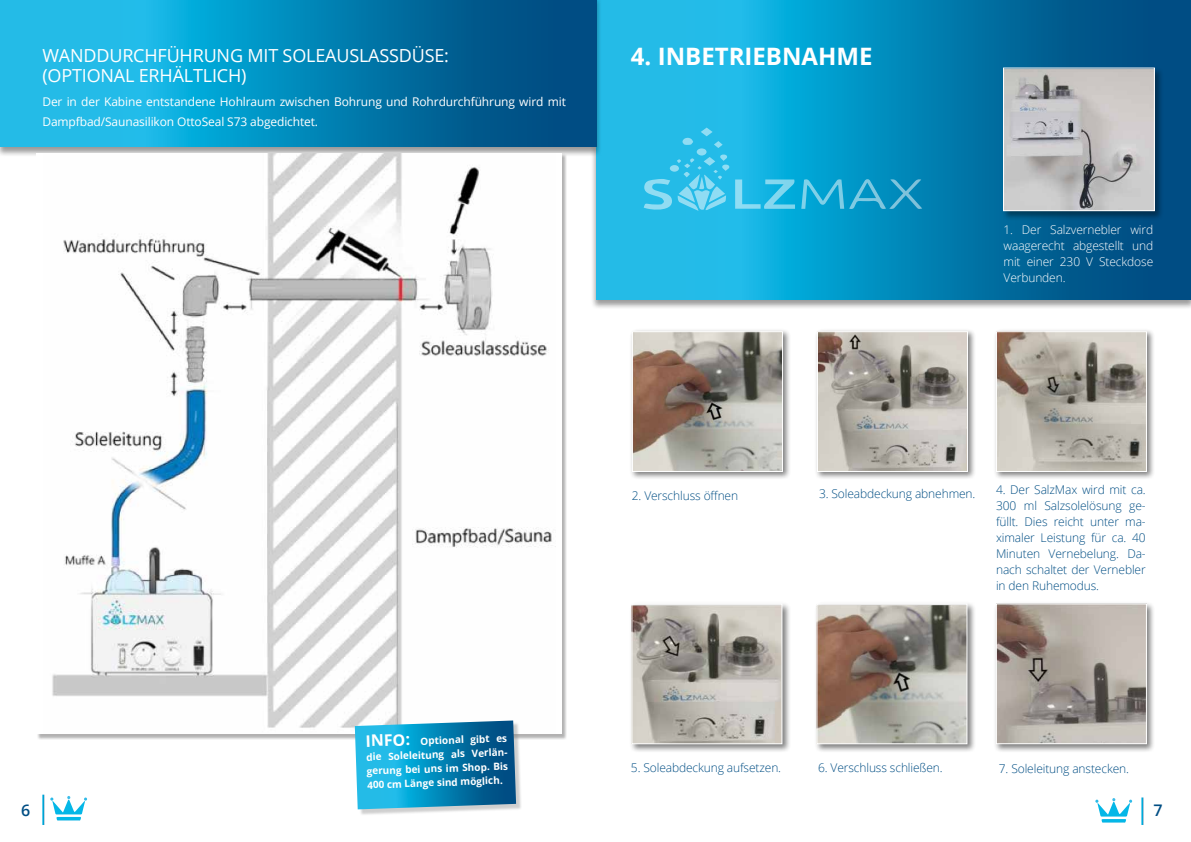
<style>
.page{position:relative;width:1191px;height:842px;background:#fff}
.page>*{position:absolute;margin:0;border:0;box-sizing:border-box;transform-origin:0 0}
.t1{font:700 24px "Open Sans";color:#fff}
.t2{font:18px/20px "Open Sans";letter-spacing:-.01em;color:#fff}
.t3{font:600 16px "Open Sans";color:#004e84}
.t4{font:300 12px/16px "Open Sans";letter-spacing:-.01em;color:#004e84;text-align:justify}
.t5{font:12px/20px "Open Sans";letter-spacing:-.01em;color:#fff}
.t6{font:300 12px/16px "Open Sans";letter-spacing:-.01em;color:#fff;text-align:justify}
.t7{font:700 10px/14px "Open Sans";color:#fff}
.s1{font-size:16px}
</style>
<div class="page">
<svg style="left:50px;top:796px;width:37px;height:25px"></svg>
<svg style="left:1095px;top:798px;width:37px;height:25px"></svg>
<div style="left:590px;top:0;width:601px;height:310px;background:#000;opacity:.4"></div>
<svg style="left:596px;top:0;width:595px;height:299px"></svg>
<div style="left:0;top:0;width:601px;height:157px;background:#000;opacity:.4"></div>
<svg style="left:1px;top:0;width:595px;height:146px"></svg>
<div style="left:36px;top:153px;width:525px;height:581px;background:#fff"></div>
<img style="left:52px;top:153px;width:504px;height:577px">
<div style="left:356px;top:722px;width:166px;height:93px;background:#878787;opacity:.4"></div>
<svg style="left:355px;top:720px;width:161px;height:89px"></svg>
<div style="left:1001px;top:66px;width:163px;height:154px;background:#000;opacity:.4"></div>
<img style="left:1005px;top:70px;width:147px;height:139px">
<div style="left:1003px;top:68px;width:151px;height:143px;border:1px solid #fff"></div>
<div style="left:629px;top:329px;width:162px;height:151px;background:#000;opacity:.5"></div>
<img style="left:634px;top:333px;width:147px;height:137px">
<div style="left:632px;top:331px;width:151px;height:141px;border:1px solid #fff"></div>
<div style="left:814px;top:329px;width:162px;height:151px;background:#000;opacity:.5"></div>
<img style="left:819px;top:333px;width:147px;height:137px">
<div style="left:817px;top:331px;width:151px;height:141px;border:1px solid #fff"></div>
<div style="left:993px;top:329px;width:162px;height:151px;background:#000;opacity:.5"></div>
<img style="left:998px;top:333px;width:147px;height:137px">
<div style="left:996px;top:331px;width:151px;height:141px;border:1px solid #fff"></div>
<div style="left:629px;top:601px;width:162px;height:152px;background:#000;opacity:.5"></div>
<img style="left:633px;top:605px;width:147px;height:137px">
<div style="left:631px;top:603px;width:151px;height:141px;border:1px solid #fff"></div>
<div style="left:814px;top:601px;width:162px;height:152px;background:#000;opacity:.5"></div>
<img style="left:818px;top:605px;width:147px;height:137px">
<div style="left:816px;top:603px;width:151px;height:141px;border:1px solid #fff"></div>
<div style="left:993px;top:601px;width:162px;height:151px;background:#000;opacity:.5"></div>
<img style="left:998px;top:605px;width:147px;height:137px">
<div style="left:996px;top:603px;width:151px;height:141px;border:1px solid #fff"></div>
<svg style="left:735px;top:179px;width:60px;height:30px"></svg>
<svg style="left:801px;top:178px;width:121px;height:32px"></svg>
<svg style="left:682px;top:137px;width:11px;height:8px"></svg>
<svg style="left:696px;top:148px;width:10px;height:8px"></svg>
<svg style="left:701px;top:128px;width:11px;height:8px"></svg>
<svg style="left:714px;top:141px;width:8px;height:7px"></svg>
<svg style="left:643px;top:155px;width:86px;height:56px"></svg>
<h2 class="t2" style="left:42px;top:45px;width:408px">WANDDURCHFÜHRUNG MIT SOLEAUSLASSDÜSE: (OPTIONAL ERHÄLTLICH)</h2>
<p class="t5" style="left:42px;top:92px;width:525px">Der in der Kabine entstandene Hohlraum zwischen Bohrung und Rohrdurchführung wird mit<br>Dampfbad/Saunasilikon OttoSeal S73 abgedichtet.</p>
<h1 class="t1" style="left:631px;top:39px;width:243px">4. INBETRIEBNAHME</h1>
<p class="t6" style="left:1003px;top:222px;width:151px">1. Der Salzvernebler wird waagerecht abgestellt und mit einer 230 V Steckdose Verbunden.</p>
<p class="t7" style="left:365px;top:736px;width:145px;rotate:-2deg"><span class="s1">INFO:</span> Optional gibt es die Soleleitung als Verlän&shy;gerung bei uns im Shop. Bis<br>400 cm Länge sind möglich.</p>
<p class="t4" style="left:632px;top:487px;width:108px">2. Verschluss öffnen</p>
<p class="t4" style="left:819px;top:486px;width:158px">3. Soleabdeckung abnehmen.</p>
<p class="t4" style="left:996px;top:481px;width:151px">4. Der SalzMax wird mit ca.<br>300 ml Salzsolelösung ge&shy;füllt. Dies reicht unter ma&shy;ximaler Leistung für ca. 40<br>Minuten Vernebelung. Da&shy;nach schaltet der Vernebler in den Ruhemodus.</p>
<p class="t4" style="left:631px;top:759px;width:152px">5. Soleabdeckung aufsetzen.</p>
<p class="t4" style="left:818px;top:759px;width:126px">6. Verschluss schließen.</p>
<p class="t4" style="left:999px;top:760px;width:132px">7. Soleleitung anstecken.</p>
<h3 class="t3" style="left:21px;top:799px;width:11px">6</h3>
<h3 class="t3" style="left:1153px;top:799px;width:11px">7</h3>
</div>
